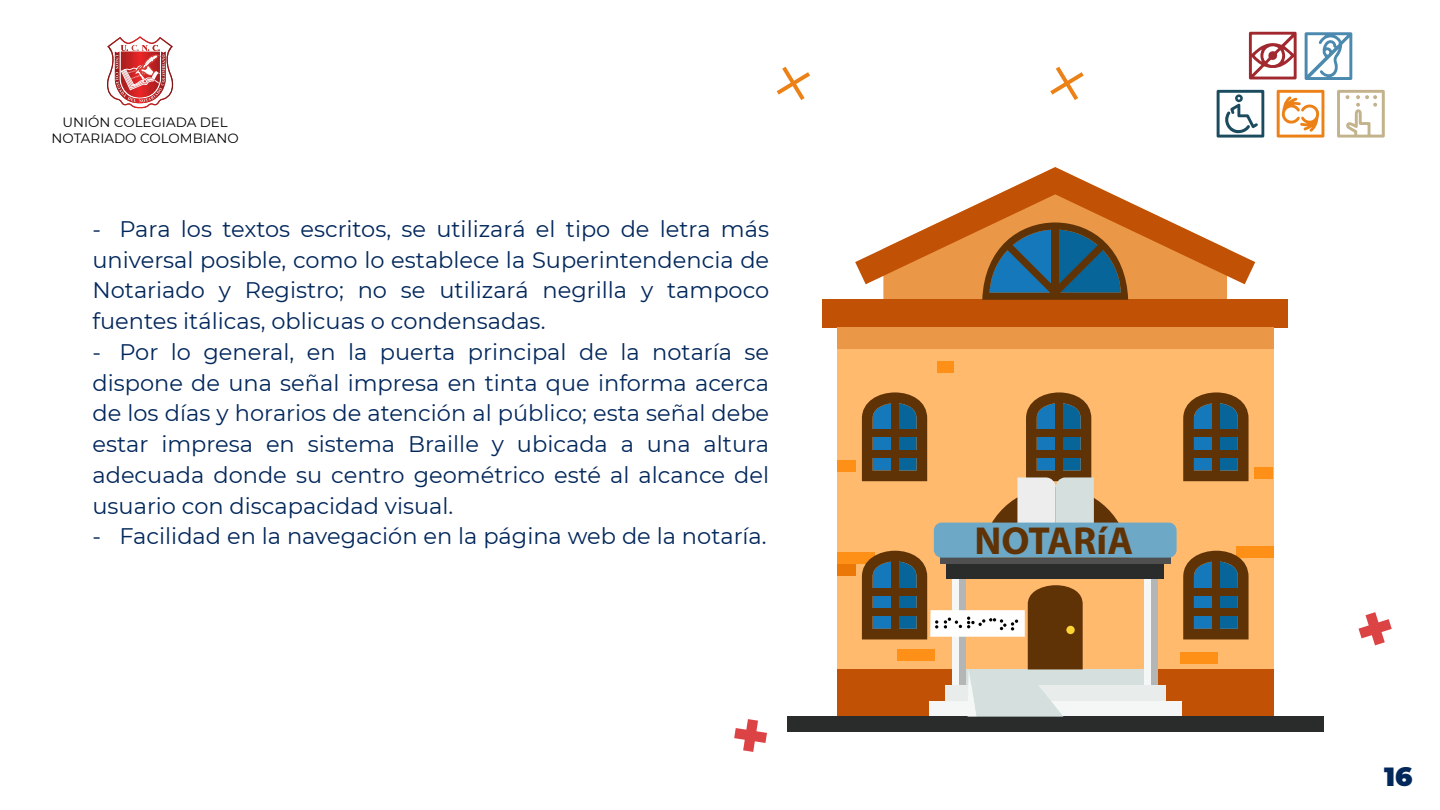
<style>
.page{position:relative;width:1440px;height:810px;background:#fff}
.page>*{position:absolute;margin:0;border:0;box-sizing:border-box;transform-origin:0 0}
.t1{font:700 39.15px "Myriad Pro";color:#603306}
.t2{font:900 26.25px "Montserrat";color:#02275b}
.t3{font:22.5px/30.8px "Montserrat";color:#02275b;text-align:justify}
.t4{font:13.42px/16.1px "Montserrat";color:#000;text-align:center}
</style>
<div class="page">
<svg style="left:1249px;top:32px;width:48px;height:47px"></svg>
<svg style="left:1305px;top:32px;width:47px;height:48px"></svg>
<svg style="left:1337px;top:90px;width:48px;height:48px"></svg>
<svg style="left:1217px;top:90px;width:47px;height:48px"></svg>
<svg style="left:1277px;top:90px;width:47px;height:48px"></svg>
<svg style="left:1359px;top:612px;width:33px;height:33px"></svg>
<svg style="left:734px;top:719px;width:33px;height:33px"></svg>
<svg style="left:1050px;top:67px;width:34px;height:33px"></svg>
<svg style="left:777px;top:67px;width:33px;height:33px"></svg>
<div style="left:883px;top:284px;width:344px;height:15px;background:#ea9847"></div>
<div style="left:823px;top:299px;width:465px;height:28px;background:#c15105"></div>
<div style="left:837px;top:349px;width:436px;height:368px;background:#ffba6e"></div>
<div style="left:837px;top:552px;width:38px;height:12px;background:#ff9017"></div>
<div style="left:1181px;top:652px;width:37px;height:12px;background:#ff9017"></div>
<div style="left:1236px;top:546px;width:37px;height:12px;background:#ff9017"></div>
<div style="left:937px;top:362px;width:17px;height:11px;background:#ff9017"></div>
<div style="left:837px;top:460px;width:19px;height:12px;background:#ff9017"></div>
<div style="left:1255px;top:467px;width:18px;height:11px;background:#ff9017"></div>
<div style="left:837px;top:564px;width:19px;height:12px;background:#ea7706"></div>
<div style="left:837px;top:669px;width:437px;height:48px;background:#c15105"></div>
<div style="left:929px;top:701px;width:252px;height:16px;background:#f5f7f7"></div>
<div style="left:945px;top:685px;width:220px;height:16px;background:#e8edec"></div>
<div style="left:961px;top:669px;width:188px;height:16px;background:#d5e0de"></div>
<div style="left:837px;top:327px;width:436px;height:22px;background:#ea9847"></div>
<div style="left:787px;top:717px;width:537px;height:15px;background:#2a2b2b"></div>
<div style="left:1144px;top:578px;width:7px;height:107px;background:#f5f7f7"></div>
<div style="left:1151px;top:578px;width:7px;height:107px;background:#b4b5b5"></div>
<div style="left:947px;top:558px;width:217px;height:20px;background:#2a2b2b"></div>
<div style="left:940px;top:558px;width:230px;height:6px;background:#4f4f4f"></div>
<svg style="left:1183px;top:392px;width:66px;height:89px;background:#51564c"></svg>
<div style="left:1188px;top:430px;width:56px;height:7px;background:#603306"></div>
<div style="left:1189px;top:450px;width:55px;height:7px;background:#603306"></div>
<div style="left:1213px;top:396px;width:7px;height:82px;background:#603306"></div>
<svg style="left:1183px;top:551px;width:66px;height:88px;background:#4f544a"></svg>
<div style="left:1188px;top:588px;width:56px;height:7px;background:#603306"></div>
<div style="left:1189px;top:608px;width:55px;height:7px;background:#603306"></div>
<div style="left:1213px;top:555px;width:7px;height:81px;background:#603306"></div>
<svg style="left:855px;top:167px;width:400px;height:117px"></svg>
<svg style="left:982px;top:222px;width:146px;height:78px;background:#59625c"></svg>
<div style="left:934px;top:523px;width:243px;height:35px;background:#6da8c6;border-radius:8px"></div>
<svg style="left:862px;top:392px;width:267px;height:325px"></svg>
<svg style="left:107px;top:36px;width:66px;height:72px"></svg>
<p class="t4" style="left:52px;top:113px;width:189px">UNIÓN COLEGIADA DEL<br>NOTARIADO COLOMBIANO</p>
<p class="t3" style="left:92px;top:213px;width:678px">- Para los textos escritos, se utilizará el tipo de letra más universal posible, como lo establece la Superintendencia de Notariado y Registro; no se utilizará negrilla y tampoco fuentes itálicas, oblicuas o condensadas.</p>
<p class="t3" style="left:92px;top:336px;width:678px">- Por lo general, en la puerta principal de la notaría se dispone de una señal impresa en tinta que informa acerca de los días y horarios de atención al público; esta señal debe estar impresa en sistema Braille y ubicada a una altura adecuada donde su centro geométrico esté al alcance del usuario con discapacidad visual.</p>
<p class="t3" style="left:92px;top:520px;width:676px">- Facilidad en la navegación en la página web de la notaría.</p>
<h1 class="t1" style="left:975px;top:516px;width:160px">NOTARíA</h1>
<p class="t2" style="left:1384px;top:757px;width:30px">16</p>
</div>
